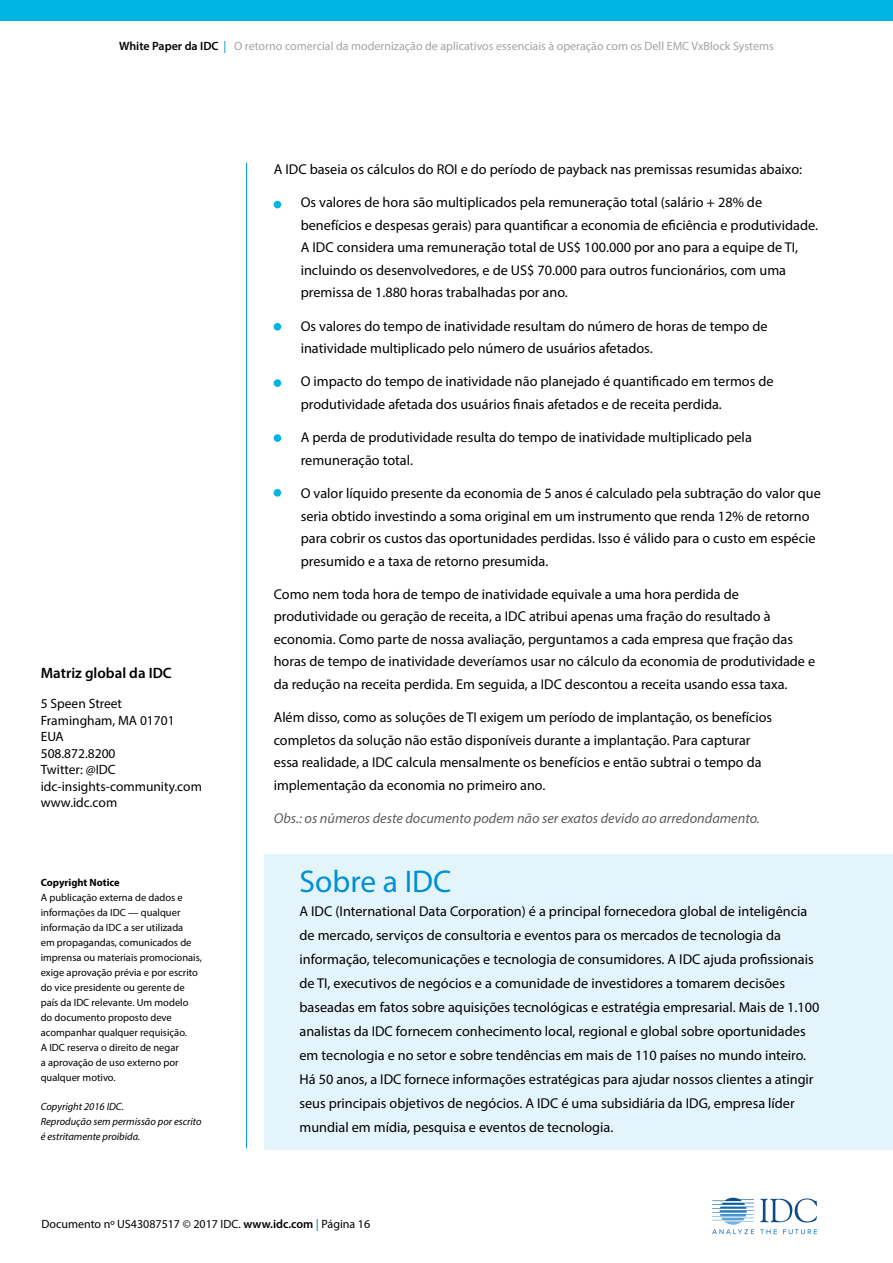
<style>
.page{position:relative;width:893px;height:1263px;background:#fff}
.page>*{position:absolute;margin:0;border:0;box-sizing:border-box;transform-origin:0 0}
.t1{font:31.5px "Myriad Pro";color:#0091d2}
.t2{font:600 15px "Myriad Pro";color:#000}
.t3{font:14.25px/22.5px "Myriad Pro";color:#000}
.t4{font:italic 14.25px "Myriad Pro";color:#5d5d60}
.t5{font:13.5px/16.5px "Myriad Pro";color:#000}
.t6{font:12px "Myriad Pro";color:#a1a3a6}
.t7{font:12px "Myriad Pro";color:#000}
.t8{font:10.5px/15px "Myriad Pro";color:#000}
.t9{font:italic 10.5px/15px "Myriad Pro";color:#000}
.t10{font:700 10.5px "Myriad Pro";color:#000}
.s1{font-weight:600;color:#000}
.s2{color:#0091d2}
.s3{font-weight:600}
.s4{font-weight:600;color:#0091d2}
</style>
<div class="page">
<div style="left:0;top:0;width:893px;height:21px;background:#00b4e2"></div>
<svg style="left:760px;top:1198px;width:57px;height:24px"></svg>
<svg style="left:760px;top:1229px;width:17px;height:5px"></svg>
<svg style="left:783px;top:1229px;width:34px;height:5px"></svg>
<svg style="left:712px;top:1198px;width:42px;height:36px"></svg>
<hr style="left:246px;top:163px;width:1px;height:985px;background:#0091d2">
<div style="left:265px;top:854px;width:628px;height:295px;background:#e3f4fa"></div>
<div style="left:274px;top:201px;width:7px;height:7px;background:#00b4e2;border-radius:50%"></div>
<div style="left:274px;top:323px;width:7px;height:8px;background:#00b4e2;border-radius:50%"></div>
<div style="left:274px;top:379px;width:7px;height:8px;background:#00b4e2;border-radius:50%"></div>
<div style="left:274px;top:434px;width:7px;height:8px;background:#00b4e2;border-radius:50%"></div>
<div style="left:274px;top:489px;width:7px;height:8px;background:#00b4e2;border-radius:50%"></div>
<p class="t6" style="left:119px;top:39px;width:656px"><span class="s1">White Paper da IDC</span> <span class="s2">|</span> O retorno comercial da modernização de aplicativos essenciais à operação com os Dell EMC VxBlock Systems</p>
<p class="t2" style="left:41px;top:664px;width:133px">Matriz global da IDC</p>
<p class="t5" style="left:41px;top:695px;width:163px">5 Speen Street<br>Framingham, MA 01701<br>EUA<br>508.872.8200<br>Twitter: @IDC idc-insights-community.com www.idc.com</p>
<p class="t10" style="left:41px;top:876px;width:81px">Copyright Notice</p>
<p class="t8" style="left:41px;top:890px;width:163px">A publicação externa de dados e informações da IDC — qualquer informação da IDC a ser utilizada<br>em propagandas, comunicados de imprensa ou materiais promocionais, exige aprovação prévia e por escrito do vice presidente ou gerente de país da IDC relevante. Um modelo do documento proposto deve acompanhar qualquer requisição.<br>A IDC reserva o direito de negar<br>a aprovação de uso externo por qualquer motivo.</p>
<p class="t9" style="left:41px;top:1099px;width:162px">Copyright 2016 IDC.<br>Reprodução sem permissão por escrito é estritamente proibida.</p>
<p class="t3" style="left:274px;top:158px;width:530px">A IDC baseia os cálculos do ROI e do período de payback nas premissas resumidas abaixo:</p>
<p class="t3" style="left:301px;top:191px;width:519px;text-indent:-27px">• Os valores de hora são multiplicados pela remuneração total (salário + 28% de benefícios e despesas gerais) para quantificar a economia de eficiência e produtividade.<br>A IDC considera uma remuneração total de US$ 100.000 por ano para a equipe de TI, incluindo os desenvolvedores, e de US$ 70.000 para outros funcionários, com uma premissa de 1.880 horas trabalhadas por ano.</p>
<p class="t3" style="left:301px;top:314px;width:468px;text-indent:-27px">• Os valores do tempo de inatividade resultam do número de horas de tempo de inatividade multiplicado pelo número de usuários afetados.</p>
<p class="t3" style="left:301px;top:370px;width:474px;text-indent:-27px">• O impacto do tempo de inatividade não planejado é quantificado em termos de produtividade afetada dos usuários finais afetados e de receita perdida.</p>
<p class="t3" style="left:301px;top:426px;width:453px;text-indent:-27px">• A perda de produtividade resulta do tempo de inatividade multiplicado pela remuneração total.</p>
<p class="t3" style="left:301px;top:482px;width:522px;text-indent:-27px">• O valor líquido presente da economia de 5 anos é calculado pela subtração do valor que seria obtido investindo a soma original em um instrumento que renda 12% de retorno para cobrir os custos das oportunidades perdidas. Isso é válido para o custo em espécie presumido e a taxa de retorno presumida.</p>
<p class="t3" style="left:274px;top:582px;width:543px">Como nem toda hora de tempo de inatividade equivale a uma hora perdida de produtividade ou geração de receita, a IDC atribui apenas uma fração do resultado à economia. Como parte de nossa avaliação, perguntamos a cada empresa que fração das horas de tempo de inatividade deveríamos usar no cálculo da economia de produtividade e da redução na receita perdida. Em seguida, a IDC descontou a receita usando essa taxa.</p>
<p class="t3" style="left:274px;top:706px;width:500px">Além disso, como as soluções de TI exigem um período de implantação, os benefícios completos da solução não estão disponíveis durante a implantação. Para capturar essa realidade, a IDC calcula mensalmente os benefícios e então subtrai o tempo da implementação da economia no primeiro ano.</p>
<p class="t4" style="left:274px;top:809px;width:488px">Obs.: os números deste documento podem não ser exatos devido ao arredondamento.</p>
<h1 class="t1" style="left:299px;top:862px;width:154px">Sobre a IDC</h1>
<p class="t3" style="left:299px;top:899px;width:521px;line-height:24px">A IDC (International Data Corporation) é a principal fornecedora global de inteligência de mercado, serviços de consultoria e eventos para os mercados de tecnologia da informação, telecomunicações e tecnologia de consumidores. A IDC ajuda profissionais de TI, executivos de negócios e a comunidade de investidores a tomarem decisões baseadas em fatos sobre aquisições tecnológicas e estratégia empresarial. Mais de 1.100 analistas da IDC fornecem conhecimento local, regional e global sobre oportunidades em tecnologia e no setor e sobre tendências em mais de 110 países no mundo inteiro.<br>Há 50 anos, a IDC fornece informações estratégicas para ajudar nossos clientes a atingir seus principais objetivos de negócios. A IDC é uma subsidiária da IDG, empresa líder mundial em mídia, pesquisa e eventos de tecnologia.</p>
<p class="t7" style="left:41px;top:1216px;width:330px">Documento nº US43087517 © 2017 IDC. <span class="s3">www.idc.com</span> <span class="s4">|</span> Página 16</p>
</div>
